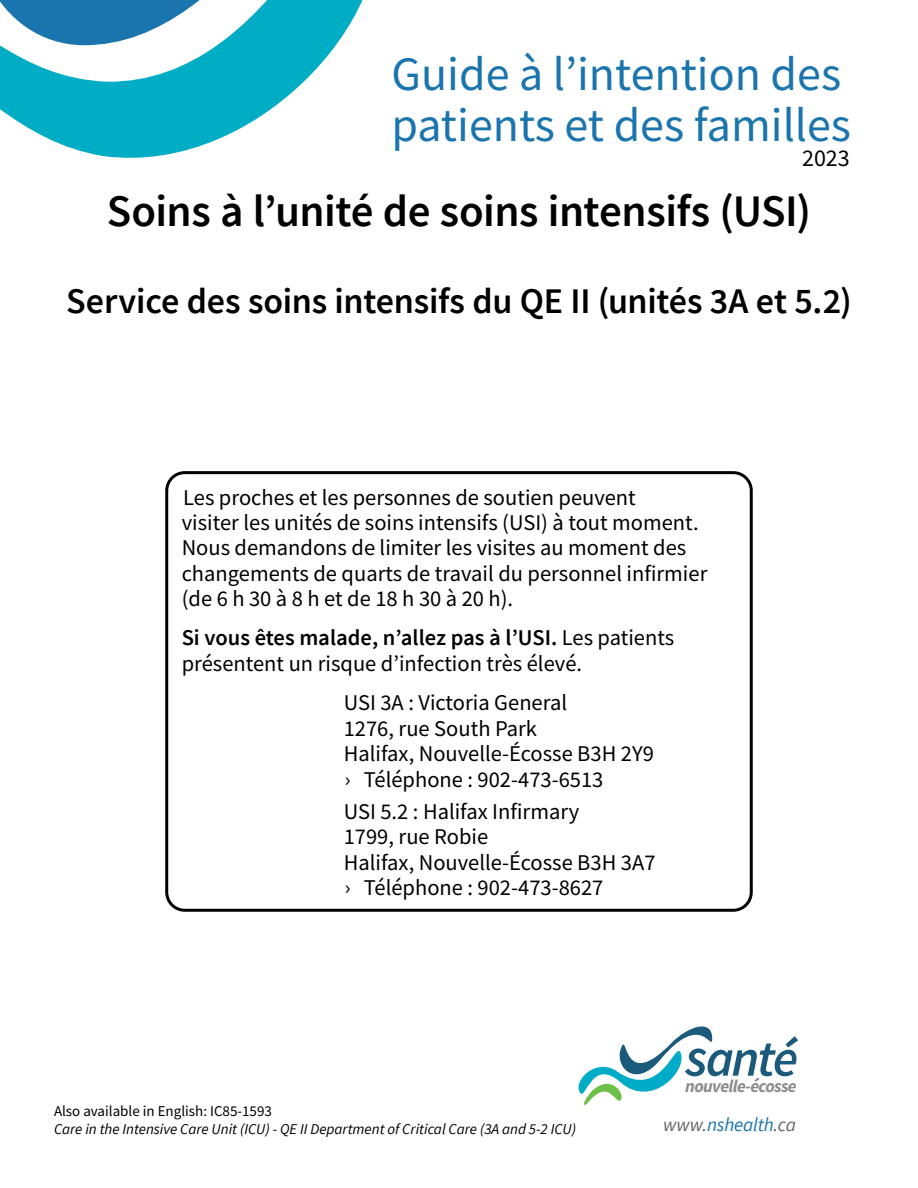
<style>
.page{position:relative;width:918px;height:1188px;background:#fff}
.page>*{position:absolute;margin:0;border:0;box-sizing:border-box;transform-origin:0 0}
.t1{font:48px "Source Sans Pro";color:#1a74ad}
.Pamphlet_Title{font:600 45px "Source Sans Pro";letter-spacing:-.015em;color:#000}
.Headings_-_centred{font:600 36px "Source Sans Pro";letter-spacing:-.01em;color:#000}
.t2{font:24px "Source Sans Pro";color:#000}
.body_text{font:22.5px/25.5px "Source Sans Pro";color:#000}
.t3{font:italic 19.2px "Source Sans Pro";letter-spacing:-.01em;color:#1a74ad}
.t4{font:italic 700 17.7px "Source Sans Pro";letter-spacing:-.035em;color:#8b8b8e}
.body_text-2{font:italic 15px "Source Sans Pro";color:#000}
.body_text-3{font:15px "Source Sans Pro";color:#000}
.s1{font-weight:600}
.s2{font-family:"Trade Gothic LT Std"}
.s3{color:#636466}
</style>
<div class="page">
<div style="left:165px;top:471px;width:588px;height:441px;border:3px solid #000;border-radius:18px"></div>
<svg style="left:0;top:0;width:363px;height:158px"></svg>
<svg style="left:579px;top:1026px;width:219px;height:79px"></svg>
<p class="t1" style="left:392px;top:44px;width:451px">Guide à l’intention des</p>
<p class="t1" style="left:392px;top:95px;width:461px">patients et des familles</p>
<p class="t2" style="left:802px;top:142px;width:49px">2023</p>
<p class="Pamphlet_Title" style="left:107px;top:182px;width:706px">Soins à l’unité de soins intensifs (USI)</p>
<p class="Headings_-_centred" style="left:66px;top:278px;width:787px">Service des soins intensifs du QE II (unités 3A et 5.2)</p>
<p class="body_text" style="left:182px;top:484px;width:527px">Les proches et les personnes de soutien peuvent<br>visiter les unités de soins intensifs (USI) à tout moment.<br>Nous demandons de limiter les visites au moment des changements de quarts de travail du personnel infirmier (de 6 h 30 à 8 h et de 18 h 30 à 20 h).</p>
<p class="body_text" style="left:182px;top:625px;width:494px"><span class="s1">Si vous êtes malade, n’allez pas à l’USI.</span> Les patients présentent un risque d’infection très élevé.</p>
<p class="body_text" style="left:344px;top:690px;width:225px">USI 3A : Victoria General</p>
<p class="body_text" style="left:344px;top:715px;width:195px">1276, rue South Park</p>
<p class="body_text" style="left:344px;top:741px;width:312px">Halifax, Nouvelle-Écosse B3H 2Y9</p>
<p class="body_text" style="left:344px;top:766px;width:261px"><span class="s2">›</span> Téléphone : 902-473-6513</p>
<p class="body_text" style="left:344px;top:798px;width:237px">USI 5.2 : Halifax Infirmary</p>
<p class="body_text" style="left:344px;top:824px;width:146px">1799, rue Robie</p>
<p class="body_text" style="left:344px;top:849px;width:313px">Halifax, Nouvelle-Écosse B3H 3A7</p>
<p class="body_text" style="left:344px;top:875px;width:261px"><span class="s2">›</span> Téléphone : 902-473-8627</p>
<p class="body_text-3" style="left:54px;top:1101px;width:220px">Also available in English: IC85-1593</p>
<p class="body_text-2" style="left:54px;top:1120px;width:524px">Care in the Intensive Care Unit (ICU) - QE II Department of Critical Care (3A and 5-2 ICU)</p>
<p class="t4" style="left:685px;top:1074px;width:113px">nouvelle-écosse</p>
<p class="t3" style="left:663px;top:1113px;width:134px"><span class="s3">www.</span>nshealth<span class="s3">.ca</span></p>
</div>
